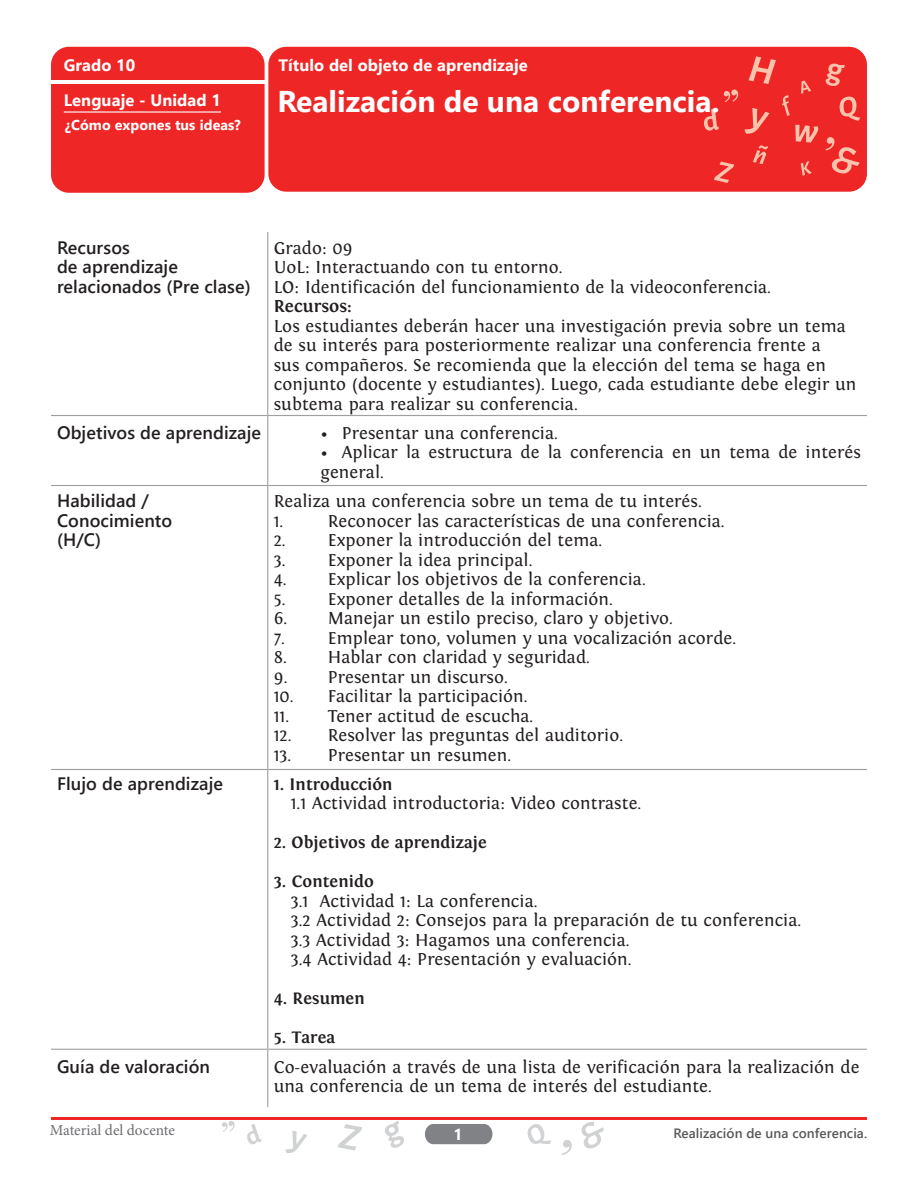
<style>
.page{position:relative;width:918px;height:1188px;background:#fff}
.page>*{position:absolute;margin:0;border:0;box-sizing:border-box;transform-origin:0 0}
.t1{font:700 30px "Segoe UI";color:#fff}
.Parrafo_general{font:18px/19.5px "Fontin";letter-spacing:.005em;color:#231f20}
.Subtítulo__nivel_3{font:600 18px/19.5px "Segoe UI";letter-spacing:.005em;color:#231f20}
.Parrafo_general-2{font:700 18px "Fontin";letter-spacing:.005em;color:#231f20}
.Instruccion{font:700 17.25px "Fontin";letter-spacing:.005em;color:#231f20}
.Parrafo_general-3{font:700 17.25px "Fontin";letter-spacing:.005em;color:#231f20}
.t2{font:700 16.5px "Segoe UI";letter-spacing:.005em;color:#fff}
.t3{font:700 15.75px "Segoe UI";color:#fff}
.t4{font:15.3px "Minion Pro";color:#6c6d70}
.t5{font:700 14.25px "Segoe UI";letter-spacing:.005em;color:#fff}
.t6{font:600 13.5px "Segoe UI";letter-spacing:.005em;color:#57585a}
</style>
<div class="page">
<svg style="left:286px;top:1131px;width:21px;height:22px"></svg>
<svg style="left:338px;top:1124px;width:24px;height:27px"></svg>
<svg style="left:385px;top:1121px;width:19px;height:27px"></svg>
<svg style="left:581px;top:1122px;width:23px;height:27px"></svg>
<svg style="left:562px;top:1140px;width:10px;height:15px"></svg>
<svg style="left:247px;top:1124px;width:15px;height:21px"></svg>
<svg style="left:527px;top:1124px;width:24px;height:20px"></svg>
<svg style="left:425px;top:1124px;width:67px;height:20px"></svg>
<hr style="left:51px;top:1117px;width:816px;height:3px;background:#ee2726">
<svg style="left:222px;top:1121px;width:13px;height:11px"></svg>
<div style="left:268px;top:47px;width:599px;height:145px;background:#ee2726;border-radius:18px"></div>
<div style="left:51px;top:47px;width:214px;height:146px;background:#ee2726;border-radius:18px"></div>
<hr style="left:51px;top:80px;width:215px;height:3px;background:#fff">
<svg style="left:801px;top:81px;width:10px;height:13px"></svg>
<svg style="left:745px;top:108px;width:25px;height:26px"></svg>
<svg style="left:714px;top:162px;width:20px;height:21px"></svg>
<svg style="left:825px;top:63px;width:20px;height:23px"></svg>
<svg style="left:839px;top:96px;width:21px;height:25px"></svg>
<svg style="left:749px;top:56px;width:27px;height:28px"></svg>
<svg style="left:795px;top:125px;width:23px;height:18px"></svg>
<svg style="left:753px;top:145px;width:15px;height:19px"></svg>
<svg style="left:801px;top:161px;width:11px;height:15px"></svg>
<svg style="left:782px;top:95px;width:8px;height:21px"></svg>
<svg style="left:826px;top:137px;width:33px;height:37px"></svg>
<svg style="left:724px;top:90px;width:14px;height:12px"></svg>
<svg style="left:704px;top:109px;width:15px;height:22px"></svg>
<hr style="left:64px;top:111px;width:157px;height:2px;background:#fff">
<hr style="left:267px;top:232px;width:1px;height:183px;background:#9d9fa2">
<hr style="left:51px;top:415px;width:217px;height:1px;background:#9d9fa2">
<hr style="left:268px;top:415px;width:599px;height:1px;background:#9d9fa2">
<hr style="left:267px;top:416px;width:1px;height:69px;background:#9d9fa2">
<hr style="left:51px;top:485px;width:217px;height:1px;background:#9d9fa2">
<hr style="left:268px;top:485px;width:599px;height:1px;background:#9d9fa2">
<hr style="left:267px;top:486px;width:1px;height:283px;background:#9d9fa2">
<hr style="left:51px;top:769px;width:217px;height:1px;background:#9d9fa2">
<hr style="left:268px;top:769px;width:599px;height:1px;background:#9d9fa2">
<hr style="left:267px;top:770px;width:1px;height:279px;background:#9d9fa2">
<hr style="left:51px;top:1049px;width:217px;height:1px;background:#9d9fa2">
<hr style="left:268px;top:1049px;width:599px;height:1px;background:#9d9fa2">
<hr style="left:267px;top:1050px;width:1px;height:57px;background:#9d9fa2">
<p class="t2" style="left:64px;top:52px;width:73px">Grado 10</p>
<p class="t2" style="left:64px;top:87px;width:159px">Lenguaje - Unidad 1</p>
<p class="t5" style="left:65px;top:113px;width:177px">¿Cómo expones tus ideas?</p>
<p class="t2" style="left:279px;top:52px;width:251px">Título del objeto de aprendizaje</p>
<h1 class="t1" style="left:277px;top:77px;width:444px">Realización de una conferencia.</h1>
<p class="Subtítulo__nivel_3" style="left:57px;top:237px;width:74px">Recursos</p>
<p class="Subtítulo__nivel_3" style="left:57px;top:257px;width:195px">de aprendizaje relacionados (Pre clase)</p>
<p class="Parrafo_general" style="left:274px;top:238px;width:80px">Grado: 09</p>
<p class="Parrafo_general" style="left:274px;top:257px;width:290px">UoL: Interactuando con tu entorno.</p>
<p class="Parrafo_general" style="left:274px;top:277px;width:499px">LO: Identificación del funcionamiento de la videoconferencia.</p>
<p class="Parrafo_general-2" style="left:274px;top:296px;width:80px">Recursos:</p>
<p class="Parrafo_general" style="left:274px;top:316px;width:584px">Los estudiantes deberán hacer una investigación previa sobre un tema de su interés para posteriormente realizar una conferencia frente a<br>sus compañeros. Se recomienda que la elección del tema se haga en conjunto (docente y estudiantes). Luego, cada estudiante debe elegir un subtema para realizar su conferencia.</p>
<p class="Subtítulo__nivel_3" style="left:57px;top:422px;width:206px">Objetivos de aprendizaje</p>
<p class="Parrafo_general" style="left:321px;top:423px;width:239px">• Presentar una conferencia.</p>
<p class="Parrafo_general" style="left:321px;top:442px;width:542px">• Aplicar la estructura de la conferencia en un tema de interés general.</p>
<p class="Subtítulo__nivel_3" style="left:57px;top:491px;width:117px">Habilidad /<br>Conocimiento</p>
<p class="Subtítulo__nivel_3" style="left:57px;top:530px;width:46px">(H/C)</p>
<p class="Parrafo_general" style="left:274px;top:491px;width:430px">Realiza una conferencia sobre un tema de tu interés.</p>
<p class="Parrafo_general" style="left:274px;top:511px;width:11px">1.</p>
<p class="Parrafo_general" style="left:328px;top:511px;width:398px">Reconocer las características de una conferencia.</p>
<p class="Parrafo_general" style="left:274px;top:530px;width:330px">2. Exponer la introducción del tema.</p>
<p class="Parrafo_general" style="left:274px;top:550px;width:260px">3. Exponer la idea principal.</p>
<p class="Parrafo_general" style="left:274px;top:569px;width:374px">4. Explicar los objetivos de la conferencia.</p>
<p class="Parrafo_general" style="left:274px;top:589px;width:341px">5. Exponer detalles de la información.</p>
<p class="Parrafo_general" style="left:274px;top:608px;width:401px">6. Manejar un estilo preciso, claro y objetivo.</p>
<p class="Parrafo_general" style="left:274px;top:628px;width:464px">7. Emplear tono, volumen y una vocalización acorde.</p>
<p class="Parrafo_general" style="left:274px;top:647px;width:318px">8. Hablar con claridad y seguridad.</p>
<p class="Parrafo_general" style="left:274px;top:667px;width:236px">9. Presentar un discurso.</p>
<p class="Parrafo_general" style="left:274px;top:686px;width:255px">10. Facilitar la participación.</p>
<p class="Parrafo_general" style="left:274px;top:706px;width:261px">11. Tener actitud de escucha.</p>
<p class="Parrafo_general" style="left:274px;top:725px;width:351px">12. Resolver las preguntas del auditorio.</p>
<p class="Parrafo_general" style="left:274px;top:745px;width:239px">13. Presentar un resumen.</p>
<p class="Subtítulo__nivel_3" style="left:57px;top:773px;width:168px">Flujo de aprendizaje</p>
<p class="Instruccion" style="left:274px;top:774px;width:120px">1. Introducción</p>
<p class="Parrafo_general" style="left:291px;top:793px;width:352px">1.1 Actividad introductoria: Video contraste.</p>
<p class="Instruccion" style="left:274px;top:833px;width:215px">2. Objetivos de aprendizaje</p>
<p class="Instruccion" style="left:274px;top:872px;width:102px">3. Contenido</p>
<p class="Parrafo_general" style="left:291px;top:891px;width:248px">3.1 Actividad 1: La conferencia.</p>
<p class="Parrafo_general" style="left:291px;top:910px;width:512px">3.2 Actividad 2: Consejos para la preparación de tu conferencia.</p>
<p class="Parrafo_general" style="left:291px;top:930px;width:340px">3.3 Actividad 3: Hagamos una conferencia.</p>
<p class="Parrafo_general" style="left:291px;top:949px;width:342px">3.4 Actividad 4: Presentación y evaluación.</p>
<p class="Parrafo_general-3" style="left:274px;top:989px;width:93px">4. Resumen</p>
<p class="Instruccion" style="left:274px;top:1028px;width:63px">5. Tarea</p>
<p class="Subtítulo__nivel_3" style="left:57px;top:1056px;width:155px">Guía de valoración</p>
<p class="Parrafo_general" style="left:274px;top:1057px;width:587px">Co-evaluación a través de una lista de verificación para la realización de una conferencia de un tema de interés del estudiante.</p>
<p class="t4" style="left:50px;top:1120px;width:127px">Material del docente</p>
<p class="t3" style="left:454px;top:1122px;width:11px">1</p>
<p class="t6" style="left:673px;top:1122px;width:195px">Realización de una conferencia.</p>
</div>
